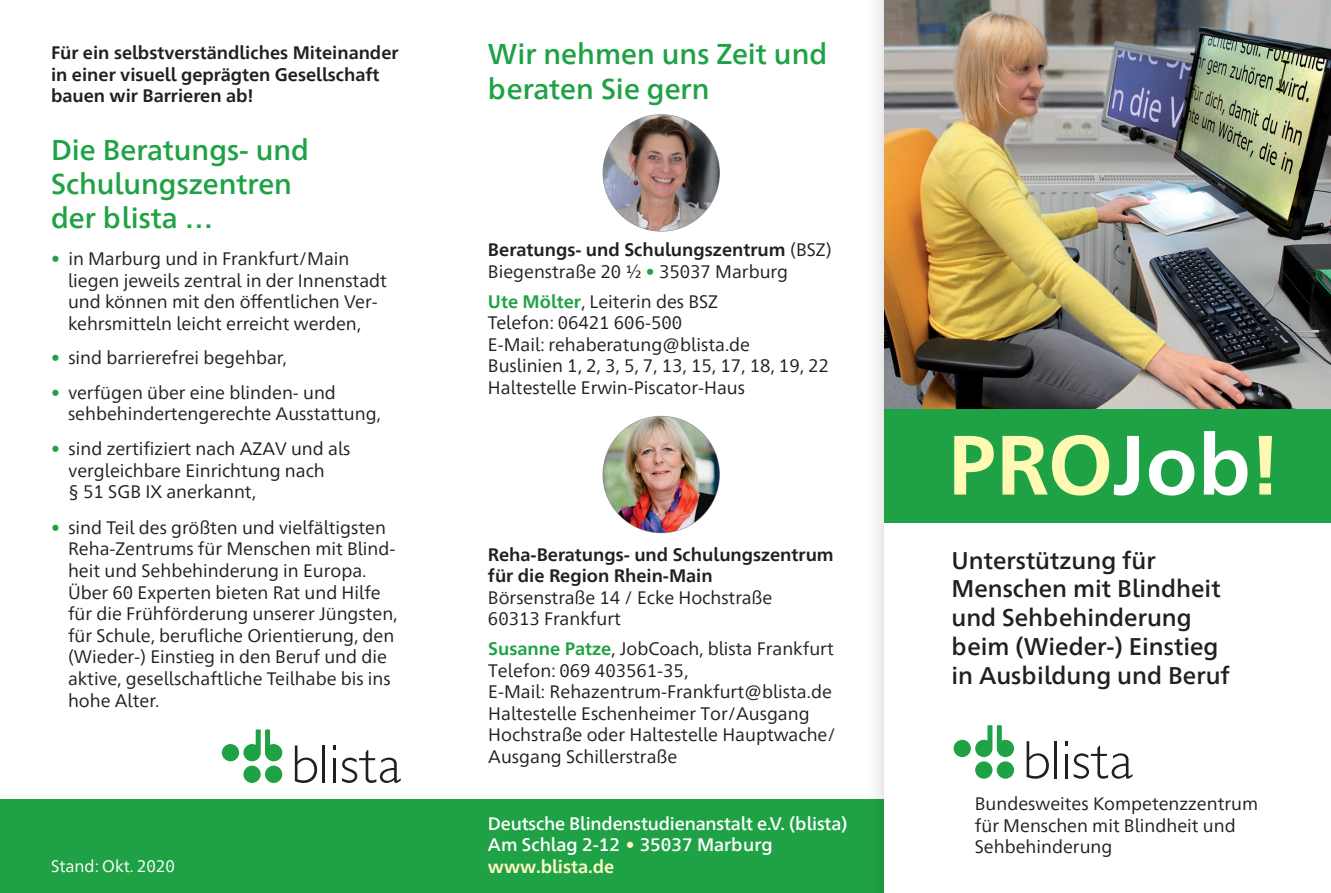
<style>
.page{position:relative;width:1331px;height:893px;background:#fff}
.page>*{position:absolute;margin:0;border:0;box-sizing:border-box;transform-origin:0 0}
.t1{font:700 84px "Frutiger Neue 1450 Pro";color:#fff9b4}
.t2{font:500 28.5px/34.2px "Frutiger Neue 1450 Pro";color:#1fa245}
.t3{font:500 24px/28.8px "Frutiger Neue 1450 Pro";color:#231f20}
.t4{font:18px/21.6px "Frutiger Neue 1450 Pro";color:#231f20}
.t5{font:700 18px/21.6px "Frutiger Neue 1450 Pro";color:#231f20}
.t6{font:500 18px "Frutiger Neue 1450 Pro";letter-spacing:-.01em;color:#fff}
.t7{font:700 18px "Frutiger Neue 1450 Pro";color:#fffac1}
.t8{font:16.5px "Frutiger Neue 1450 Pro";color:#fff}
.s1{color:#1fa245}
.s2{font-weight:400}
.s3{font-weight:700;color:#1fa245}
.s4{font-weight:400;color:#fffac1}
.s5{color:#fff}
</style>
<div class="page">
<hr style="left:323px;top:745px;width:2px;height:37px;background:#231f20">
<svg style="left:333px;top:745px;width:3px;height:5px"></svg>
<hr style="left:333px;top:758px;width:3px;height:24px;background:#231f20">
<div style="left:243px;top:766px;width:18px;height:17px;background:#1fa245;border-radius:50%"></div>
<div style="left:222px;top:744px;width:17px;height:17px;background:#1fa245;border-radius:50%"></div>
<div style="left:265px;top:766px;width:17px;height:17px;background:#1fa245;border-radius:50%"></div>
<svg style="left:243px;top:729px;width:39px;height:32px"></svg>
<svg style="left:295px;top:745px;width:22px;height:38px"></svg>
<svg style="left:342px;top:750px;width:59px;height:33px"></svg>
<div style="left:0;top:799px;width:902px;height:94px;background:#1fa245"></div>
<div style="left:864px;top:0;width:467px;height:893px;background:#231f20;opacity:.21"></div>
<div style="left:884px;top:0;width:447px;height:893px;background:#fff"></div>
<div style="left:884px;top:407px;width:447px;height:116px;background:#1fa245"></div>
<img style="left:884px;top:0;width:447px;height:408px">
<div style="left:975px;top:761px;width:17px;height:18px;background:#1fa245;border-radius:50%"></div>
<div style="left:954px;top:740px;width:17px;height:17px;background:#1fa245;border-radius:50%"></div>
<div style="left:997px;top:761px;width:17px;height:18px;background:#1fa245;border-radius:50%"></div>
<svg style="left:975px;top:725px;width:39px;height:32px"></svg>
<svg style="left:1027px;top:741px;width:22px;height:38px"></svg>
<hr style="left:1054px;top:741px;width:3px;height:37px;background:#231f20">
<hr style="left:1065px;top:754px;width:2px;height:24px;background:#231f20">
<svg style="left:1074px;top:746px;width:58px;height:33px"></svg>
<img style="left:603px;top:115px;width:116px;height:116px;border-radius:58px">
<img style="left:603px;top:416px;width:116px;height:117px;border-radius:58px">
<p class="t5" style="left:51px;top:41px;width:349px">Für ein selbstverständliches Miteinander in einer visuell geprägten Gesellschaft bauen wir Barrieren ab!</p>
<h2 class="t2" style="left:51px;top:130px;width:260px">Die Beratungs- und<br>Schulungszentren der blista …</h2>
<p class="t4" style="left:68px;top:247px;width:320px;text-indent:-17px"><span class="s1">•</span> in Marburg und in Frankfurt/Main liegen jeweils zentral in der Innenstadt und können mit den öffentlichen Ver&shy;kehrsmitteln leicht erreicht werden,</p>
<p class="t4" style="left:51px;top:346px;width:237px"><span class="s1">•</span> sind barrierefrei begehbar,</p>
<p class="t4" style="left:68px;top:380px;width:314px;text-indent:-17px"><span class="s1">•</span> verfügen über eine blinden- und sehbehindertengerechte Ausstattung,</p>
<p class="t4" style="left:69px;top:437px;width:283px;text-indent:-18px"><span class="s1">•</span> sind zertifiziert nach AZAV und als vergleichbare Einrichtung nach<br>§ 51 SGB IX anerkannt,</p>
<p class="t4" style="left:68px;top:515px;width:331px;text-indent:-17px"><span class="s1">•</span> sind Teil des größten und vielfältigsten Reha-Zentrums für Menschen mit Blind&shy;heit und Sehbehinderung in Europa.<br>Über 60 Experten bieten Rat und Hilfe für die Frühförderung unserer Jüngsten, für Schule, berufliche Orientierung, den (Wieder-) Einstieg in den Beruf und die aktive, gesellschaftliche Teilhabe bis ins hohe Alter.</p>
<h2 class="t2" style="left:488px;top:35px;width:341px">Wir nehmen uns Zeit und beraten Sie gern</h2>
<h3 class="t5" style="left:488px;top:238px;width:345px">Beratungs- und Schulungszentrum <span class="s2">(BSZ)</span></h3>
<p class="t4" style="left:488px;top:289px;width:232px"><span class="s3">Ute Mölter</span>, Leiterin des BSZ<br>Telefon: 06421 606-500</p>
<p class="t4" style="left:488px;top:332px;width:264px">E-Mail: rehaberatung@blista.de</p>
<p class="t4" style="left:488px;top:354px;width:343px">Buslinien 1, 2, 3, 5, 7, 13, 15, 17, 18, 19, 22<br>Haltestelle Erwin-Piscator-Haus</p>
<p class="t4" style="left:488px;top:259px;width:302px">Biegenstraße 20 ½ <span class="s1">•</span> 35037 Marburg</p>
<h3 class="t5" style="left:488px;top:542px;width:347px">Reha-Beratungs- und Schulungszentrum für die Region Rhein-Main</h3>
<p class="t4" style="left:488px;top:585px;width:286px">Börsenstraße 14 / Ecke Hochstraße<br>60313 Frankfurt</p>
<p class="t4" style="left:488px;top:636px;width:347px"><span class="s3">Susanne Patze</span>, JobCoach, blista Frankfurt<br>Telefon: 069 403561-35,</p>
<p class="t4" style="left:488px;top:680px;width:345px">E-Mail: Rehazentrum-Frankfurt@blista.de</p>
<p class="t4" style="left:488px;top:701px;width:349px">Haltestelle Eschenheimer Tor/Ausgang<br>Hochstraße oder Haltestelle Hauptwache/<br>Ausgang Schillerstraße</p>
<p class="t6" style="left:488px;top:810px;width:361px">Deutsche Blindenstudienanstalt e.V. (blista)</p>
<p class="t6" style="left:488px;top:832px;width:286px">Am Schlag 2-12 <span class="s4">•</span> 35037 Marburg</p>
<p class="t8" style="left:51px;top:854px;width:125px">Stand: Okt. 2020</p>
<p class="t7" style="left:488px;top:853px;width:128px">www.blista.de</p>
<h1 class="t1" style="left:947px;top:404px;width:334px">PRO<span class="s5">Job</span>!</h1>
<h1 class="t3" style="left:951px;top:544px;width:280px">Unterstützung für<br>Menschen mit Blindheit und Sehbehinderung beim (Wieder-) Einstieg in Ausbildung und Beruf</h1>
<p class="t4" style="left:975px;top:792px;width:285px">Bundesweites Kompetenzzentrum für Menschen mit Blindheit und<br>Sehbehinderung</p>
</div>
